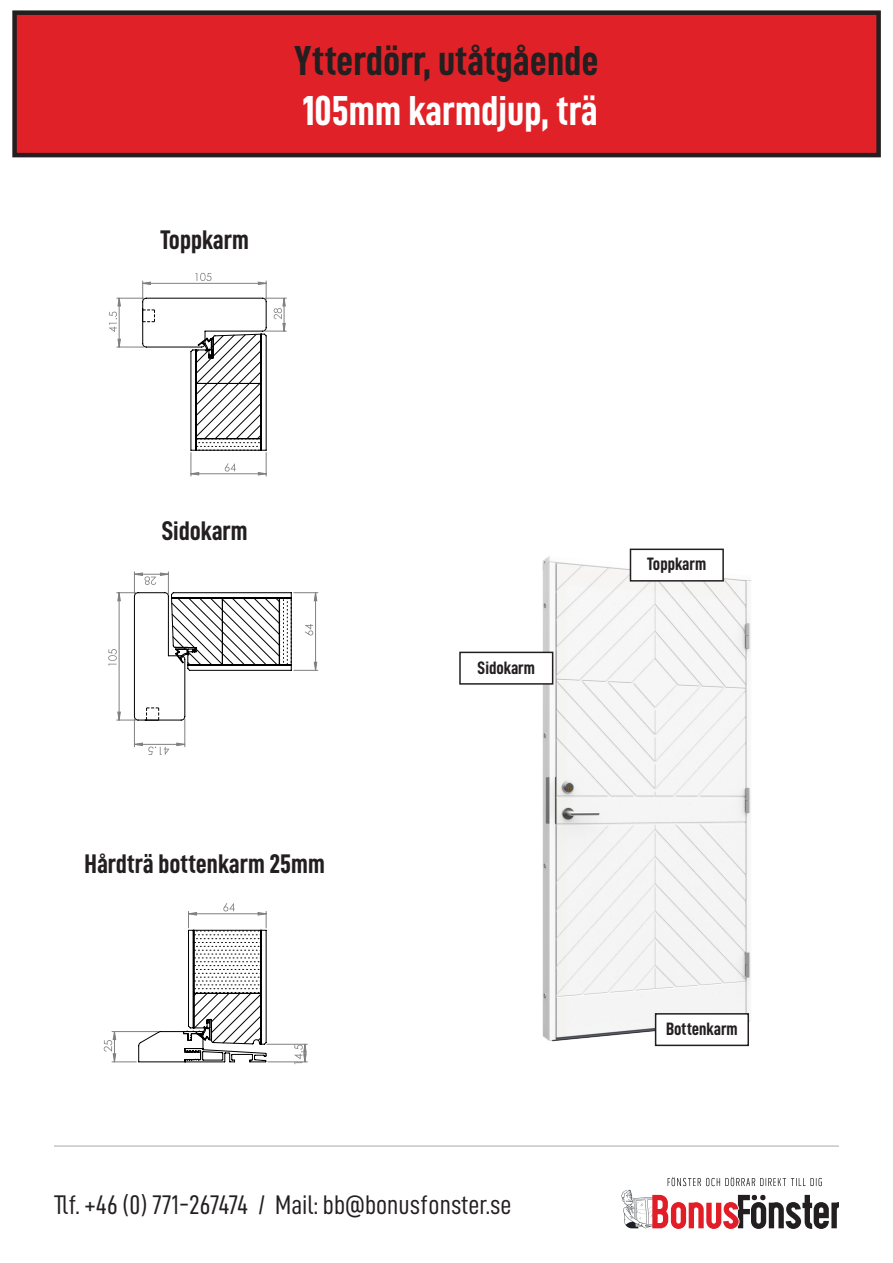
<style>
.page{position:relative;width:893px;height:1263px;background:#fff}
.page>*{position:absolute;margin:0;border:0;box-sizing:border-box;transform-origin:0 0}
.t1{font:42px "D DIN Condensed Bold";color:#231f20}
.t2{font:42px "D DIN Condensed Bold";color:#fff}
.t3{font:27px "D DIN Condensed";color:#231f20}
.t4{font:27px "D DIN Condensed Bold";color:#231f20}
.t5{font:18px "D DIN Condensed Bold";color:#231f20}
</style>
<div class="page">
<hr style="left:54px;top:1146px;width:785px;height:1px;background:#a8a9ad">
<div style="left:15px;top:13px;width:864px;height:142px;background:#e02228"></div>
<div style="left:12px;top:10px;width:869px;height:147px;border:4px solid #231f20"></div>
<img style="left:459px;top:548px;width:292px;height:499px">
<div style="left:630px;top:549px;width:93px;height:32px;background:#fff"></div>
<div style="left:630px;top:549px;width:94px;height:33px;border:2px solid #231f20"></div>
<div style="left:460px;top:652px;width:93px;height:32px;background:#fff"></div>
<div style="left:459px;top:652px;width:94px;height:33px;border:2px solid #231f20"></div>
<div style="left:656px;top:1014px;width:92px;height:31px;background:#fff"></div>
<div style="left:655px;top:1013px;width:94px;height:33px;border:2px solid #231f20"></div>
<svg style="left:621px;top:1177px;width:218px;height:52px"></svg>
<hr style="left:370px;top:1020px;width:1px;height:43px;background:#808080">
<svg style="left:103px;top:903px;width:205px;height:161px"></svg>
<svg style="left:108px;top:571px;width:211px;height:184px"></svg>
<svg style="left:109px;top:272px;width:178px;height:205px"></svg>
<p class="t4" style="left:160px;top:225px;width:90px">Toppkarm</p>
<p class="t1" style="left:294px;top:37px;width:306px">Ytterdörr, utåtgående</p>
<p class="t2" style="left:302px;top:87px;width:297px">105mm karmdjup, trä</p>
<p class="t4" style="left:162px;top:516px;width:87px">Sidokarm</p>
<p class="t4" style="left:85px;top:849px;width:242px">Hårdträ bottenkarm 25mm</p>
<p class="t5" style="left:478px;top:657px;width:59px">Sidokarm</p>
<p class="t3" style="left:54px;top:1190px;width:459px">Tlf. +46 (0) 771-267474 / Mail: bb@bonusfonster.se</p>
<p class="t5" style="left:647px;top:554px;width:60px">Toppkarm</p>
<p class="t5" style="left:666px;top:1019px;width:73px">Bottenkarm</p>
</div>
